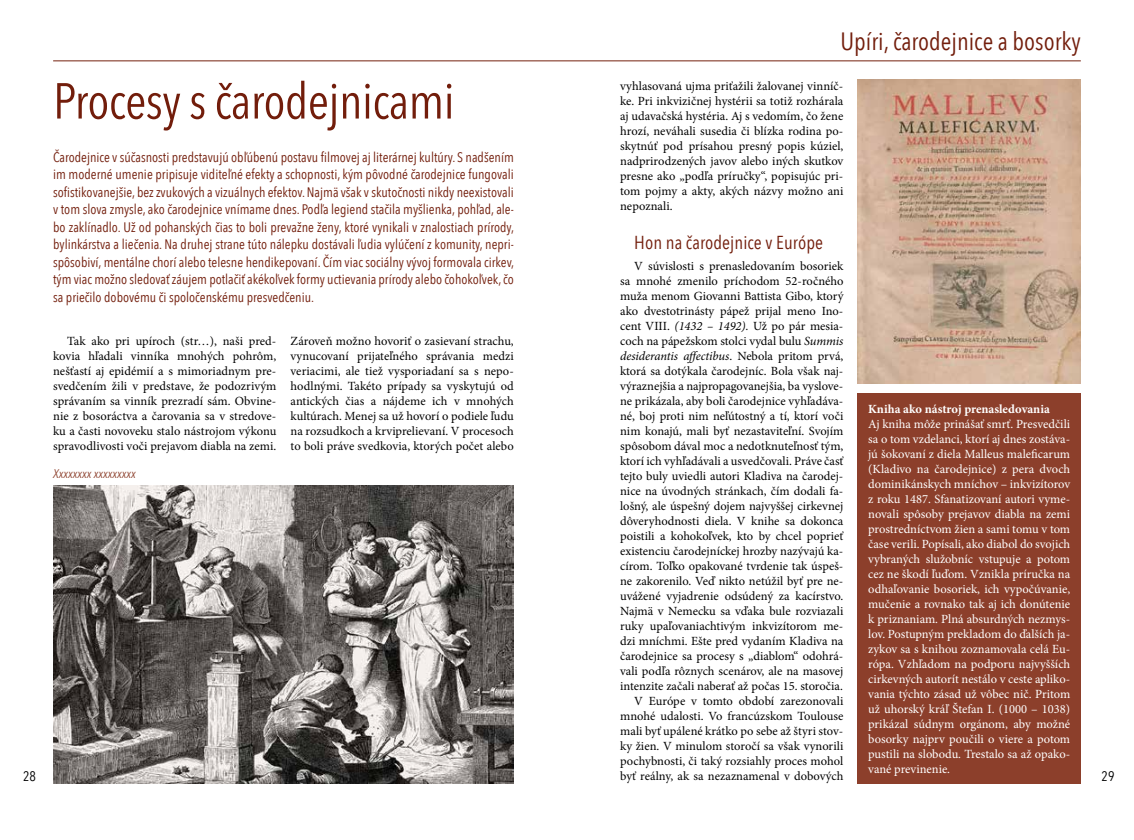
<style>
.page{position:relative;width:1134px;height:840px;background:#fff}
.page>*{position:absolute;margin:0;border:0;box-sizing:border-box;transform-origin:0 0}
.t1{font:50px "Avenir Next Condensed";letter-spacing:-.01em;color:#721d0b}
.t2{font:25px "Avenir Next Condensed";color:#721d0b}
.t3{font:18.75px "Avenir Next Condensed";letter-spacing:.005em;color:#721d0b}
.t4{font:13.75px/17.5px "Avenir Next Condensed";color:#721d0b;text-align:justify}
.t5{font:13.75px "Avenir Next Condensed";color:#000}
.t6{font:12.5px/15px "Minion Pro";color:#000;text-align:justify}
.t7{font:12.5px/15px "Minion Pro";color:#fff;text-align:justify}
.t8{font:700 12.5px "Minion Pro";color:#fff}
.t9{font:italic 12.5px "Avenir Next Condensed";color:#8c3f2b}
.s1{font-style:italic}
</style>
<div class="page">
<hr style="left:53px;top:61px;width:1028px;height:1px;background:#721d0b">
<img style="left:53px;top:485px;width:461px;height:298px">
<img style="left:857px;top:80px;width:224px;height:303px">
<div style="left:857px;top:393px;width:224px;height:390px;background:#8c3f2b"></div>
<h2 class="t2" style="left:840px;top:20px;width:242px">Upíri, čarodejnice a bosorky</h2>
<h1 class="t1" style="left:53px;top:58px;width:403px">Procesy s čarodejnicami</h1>
<p class="t4" style="left:53px;top:147px;width:463px">Čarodejnice v súčasnosti predstavujú obľúbenú postavu filmovej aj literárnej kultúry. S nadšením im moderné umenie pripisuje viditeľné efekty a schopnosti, kým pôvodné čarodejnice fungovali sofistikovanejšie, bez zvukových a vizuálnych efektov. Najmä však v skutočnosti nikdy neexistovali v tom slova zmysle, ako čarodejnice vnímame dnes. Podľa legiend stačila myšlienka, pohľad, ale&shy;bo zaklínadlo. Už od pohanských čias to boli prevažne ženy, ktoré vynikali v znalostiach prírody, bylinkárstva a liečenia. Na druhej strane túto nálepku dostávali ľudia vylúčení z komunity, nepri&shy;spôsobiví, mentálne chorí alebo telesne hendikepovaní. Čím viac sociálny vývoj formovala cirkev, tým viac možno sledovať záujem potlačiť akékoľvek formy uctievania prírody alebo čohokoľvek, čo sa priečilo dobovému či spoločenskému presvedčeniu.</p>
<p class="t6" style="left:620px;top:79px;width:225px">vyhlasovaná ujma priťažili žalovanej vinníč&shy;ke. Pri inkvizičnej hystérii sa totiž rozhárala aj udavačská hystéria. Aj s vedomím, čo žene hrozí, neváhali susedia či blízka rodina po&shy;skytnúť pod prísahou presný popis kúziel, nadprirodzených javov alebo iných skutkov presne ako „podľa príručky“, popisujúc pri&shy;tom pojmy a akty, akých názvy možno ani nepoznali.</p>
<h3 class="t3" style="left:634px;top:226px;width:190px">Hon na čarodejnice v Európe</h3>
<p class="t6" style="left:620px;top:259px;width:225px;text-align:right">V súvislosti s prenasledovaním bosoriek<br>sa mnohé zmenilo príchodom 52-ročného muža menom Giovanni Battista Gibo, ktorý ako dvestotrinásty pápež prijal meno Ino&shy;cent VIII. <span class="s1">(1432 – 1492).</span> Už po pár mesia&shy;coch na pápežskom stolci vydal bulu <span class="s1">Summis desiderantis affectibus</span>. Nebola pritom prvá, ktorá sa dotýkala čarodejníc. Bola však naj&shy;výraznejšia a najpropagovanejšia, ba vyslove&shy;ne prikázala, aby boli čarodejnice vyhľadáva&shy;né, boj proti nim neľútostný a tí, ktorí voči nim konajú, mali byť nezastaviteľní. Svojím spôsobom dával moc a nedotknuteľnosť tým, ktorí ich vyhľadávali a usvedčovali. Práve časť tejto buly uviedli autori Kladiva na čarodej&shy;nice na úvodných stránkach, čím dodali fa&shy;lošný, ale úspešný dojem najvyššej cirkevnej dôveryhodnosti diela. V knihe sa dokonca poistili a kohokoľvek, kto by chcel poprieť existenciu čarodejníckej hrozby nazývajú ka&shy;círom. Toľko opakované tvrdenie tak úspeš&shy;ne zakorenilo. Veď nikto netúžil byť pre ne&shy;uvážené vyjadrenie odsúdený za kacírstvo.<br>Najmä v Nemecku sa vďaka bule rozviazali ruky upaľovaniachtivým inkvizítorom me&shy;dzi mníchmi. Ešte pred vydaním Kladiva na čarodejnice sa procesy s „diablom“ odohrá&shy;vali podľa rôznych scenárov, ale na masovej intenzite začali naberať až počas 15. storočia.<br>V Európe v tomto období zarezonovali mnohé udalosti. Vo francúzskom Toulouse mali byť upálené krátko po sebe až štyri stov&shy;ky žien. V minulom storočí sa však vynorili pochybnosti, či taký rozsiahly proces mohol byť reálny, ak sa nezaznamenal v dobových</p>
<p class="t6" style="left:53px;top:334px;width:225px;text-indent:14px">Tak ako pri upíroch (str…), naši pred&shy;kovia hľadali vinníka mnohých pohrôm, nešťastí aj epidémií a s mimoriadnym pre&shy;svedčením žili v predstave, že podozrivým správaním sa vinník prezradí sám. Obvine&shy;nie z bosoráctva a čarovania sa v stredove&shy;ku a časti novoveku stalo nástrojom výkonu spravodlivosti voči prejavom diabla na zemi.</p>
<p class="t6" style="left:291px;top:334px;width:225px">Zároveň možno hovoriť o zasievaní strachu, vynucovaní prijateľného správania medzi veriacimi, ale tiež vysporiadaní sa s nepo&shy;hodlnými. Takéto prípady sa vyskytujú od antických čias a nájdeme ich v mnohých kultúrach. Menej sa už hovorí o podiele ľudu na rozsudkoch a krviprelievaní. V procesoch to boli práve svedkovia, ktorých počet alebo</p>
<p class="t8" style="left:868px;top:400px;width:183px">Kniha ako nástroj prenasledovania</p>
<p class="t7" style="left:868px;top:416px;width:203px">Aj kniha môže prinášať smrť. Presvedčili sa o tom vzdelanci, ktorí aj dnes zostáva&shy;jú šokovaní z diela Malleus maleficarum (Kladivo na čarodejnice) z pera dvoch dominikánskych mníchov – inkvizítorov z roku 1487. Sfanatizovaní autori vyme&shy;novali spôsoby prejavov diabla na zemi prostredníctvom žien a sami tomu v tom čase verili. Popísali, ako diabol do svojich vybraných služobníc vstupuje a potom cez ne škodí ľuďom. Vznikla príručka na odhaľovanie bosoriek, ich vypočúvanie, mučenie a rovnako tak aj ich donútenie k priznaniam. Plná absurdných nezmys&shy;lov. Postupným prekladom do ďalších ja&shy;zykov sa s knihou zoznamovala celá Eu&shy;rópa. Vzhľadom na podporu najvyšších cirkevných autorít nestálo v ceste apliko&shy;vania týchto zásad už vôbec nič. Pritom už uhorský kráľ Štefan I. (1000 – 1038) prikázal súdnym orgánom, aby možné bosorky najprv poučili o viere a potom pustili na slobodu. Trestalo sa až opako&shy;vané previnenie.</p>
<p class="t9" style="left:53px;top:466px;width:84px">Xxxxxxxx xxxxxxxxx</p>
<p class="t5" style="left:23px;top:764px;width:14px">28</p>
<p class="t5" style="left:1101px;top:764px;width:14px">29</p>
</div>
